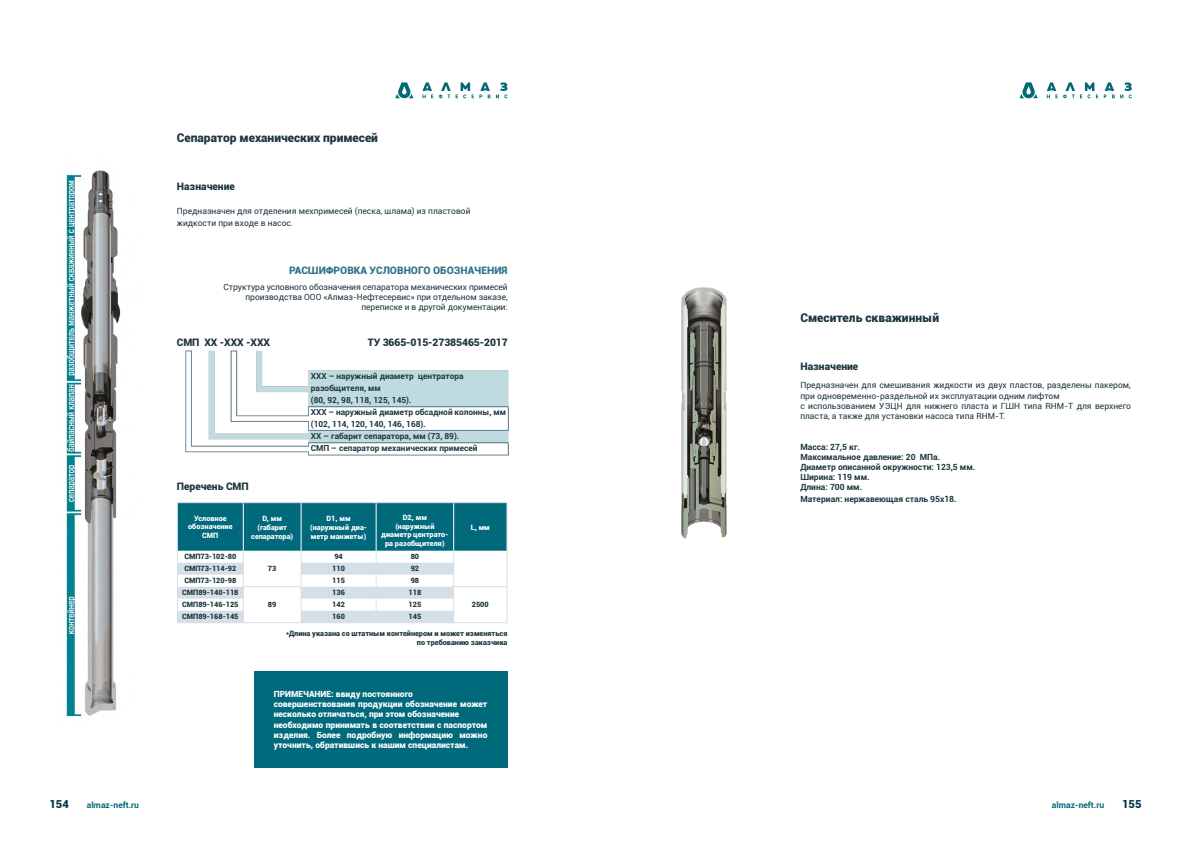
<style>
.page{position:relative;width:1191px;height:842px;background:#fff}
.page>*{position:absolute;margin:0;border:0;box-sizing:border-box;transform-origin:0 0}
.t1{font:900 12px "Roboto";color:#1d363e}
.t2{font:900 11px "Roboto";color:#003643}
.t3{font:900 10.3px "Roboto";color:#1d363e}
.t4{font:900 10.3px "Roboto";color:#307487}
.t5{font:8.5px/10.2px "Roboto";color:#1d363e}
.t6{font:900 8.5px/10.2px "Roboto";color:#fff}
.t7{font:700 8.5px/10.2px "Roboto";color:#1d363e}
.t8{font:700 8.5px "Roboto";color:#006976}
.t9{font:700 8.3px/12px "Roboto";color:#1d363e}
.t10{font:900 7.3px/8.8px "Roboto";color:#1d363e;text-align:right}
.t11{font:900 7.3px/8.8px "Roboto";color:#fff;text-align:center}
</style>
<div class="page">
<svg style="left:1019px;top:82px;width:112px;height:16px"></svg>
<img style="left:185px;top:82px;width:324px;height:686px">
<hr style="left:177px;top:502px;width:66px;height:1px;background:#d6dfe6">
<hr style="left:243px;top:502px;width:58px;height:1px;background:#d6dfe6">
<hr style="left:301px;top:502px;width:75px;height:1px;background:#d6dfe6">
<hr style="left:376px;top:502px;width:77px;height:1px;background:#d6dfe6">
<hr style="left:453px;top:502px;width:54px;height:1px;background:#d6dfe6">
<svg style="left:177px;top:503px;width:330px;height:120px"></svg>
<hr style="left:453px;top:622px;width:54px;height:1px;background:#d6dfe6">
<img style="left:66px;top:170px;width:55px;height:547px">
<div style="left:254px;top:671px;width:253px;height:96px;background:#01697c"></div>
<img style="left:681px;top:287px;width:46px;height:251px">
<h1 class="t1" style="left:177px;top:129px;width:203px">Сепаратор механических примесей</h1>
<p class="t3" style="left:177px;top:179px;width:59px">Назначение</p>
<p class="t5" style="left:177px;top:205px;width:295px;line-height:12px">Предназначен для отделения мехпримесей (песка, шлама) из пластовой жидкости при входе в насос.</p>
<p class="t4" style="left:289px;top:263px;width:220px">РАСШИФРОВКА УСЛОВНОГО ОБОЗНАЧЕНИЯ</p>
<p class="t5" style="left:223px;top:281px;width:286px;text-align:right">Структура условного обозначения сепаратора механических примесей производства ООО «Алмаз-Нефтесервис» при отдельном заказе, переписке и в другой документации:</p>
<p class="t3" style="left:177px;top:335px;width:95px">СМП ХХ -ХХХ -ХХХ</p>
<p class="t3" style="left:368px;top:335px;width:141px">ТУ 3665-015-27385465-2017</p>
<p class="t3" style="left:177px;top:479px;width:73px">Перечень СМП</p>
<p class="t9" style="left:311px;top:370px;width:197px">ХХХ – наружный диаметр центратора разобщителя, мм<br>(80, 92, 98, 118, 125, 145).<br>ХХХ – наружный диаметр обсадной колонны, мм (102, 114, 120, 140, 146, 168).<br>ХХ – габарит сепаратора, мм (73, 89).<br>СМП – сепаратор механических примесей</p>
<p class="t11" style="left:188px;top:513px;width:46px">Условное обозначение<br>СМП</p>
<p class="t11" style="left:251px;top:514px;width:43px">D, мм (габарит сепаратора)</p>
<p class="t11" style="left:310px;top:514px;width:58px">D1, мм (наружный диа&shy;метр манжеты)</p>
<p class="t11" style="left:381px;top:513px;width:69px">D2, мм<br>(наружный диаметр центрато&shy;ра разобщителя)</p>
<p class="t11" style="left:471px;top:523px;width:21px">L, мм</p>
<p class="t10" style="left:184px;top:552px;width:53px">СМП73-102-80</p>
<p class="t10" style="left:268px;top:564px;width:10px">73</p>
<p class="t10" style="left:334px;top:552px;width:10px">94</p>
<p class="t10" style="left:411px;top:552px;width:10px">80</p>
<p class="t10" style="left:184px;top:564px;width:53px">СМП73-114-92</p>
<p class="t10" style="left:332px;top:564px;width:14px">110</p>
<p class="t10" style="left:411px;top:564px;width:10px">92</p>
<p class="t10" style="left:184px;top:576px;width:53px">СМП73-120-98</p>
<p class="t10" style="left:332px;top:576px;width:14px">115</p>
<p class="t10" style="left:411px;top:576px;width:10px">98</p>
<p class="t10" style="left:182px;top:588px;width:58px">СМП89-140-118</p>
<p class="t10" style="left:268px;top:600px;width:10px">89</p>
<p class="t10" style="left:332px;top:588px;width:14px">136</p>
<p class="t10" style="left:408px;top:588px;width:14px">118</p>
<p class="t10" style="left:182px;top:600px;width:58px">СМП89-146-125</p>
<p class="t10" style="left:332px;top:600px;width:14px">142</p>
<p class="t10" style="left:408px;top:600px;width:14px">125</p>
<p class="t10" style="left:472px;top:600px;width:18px">2500</p>
<p class="t10" style="left:182px;top:612px;width:58px">СМП89-168-145</p>
<p class="t10" style="left:332px;top:612px;width:14px">160</p>
<p class="t10" style="left:408px;top:612px;width:14px">145</p>
<p class="t10" style="left:286px;top:629px;width:223px">*Длина указана со штатным контейнером и может изменяться по требованию заказчика</p>
<p class="t6" style="left:274px;top:688px;width:215px">ПРИМЕЧАНИЕ: ввиду постоянного совершенствования продукции обозначение может несколько отличаться, при этом обозначение необходимо принимать в соответствии с паспортом изделия. Более подробную информацию можно уточнить, обратившись к нашим специалистам.</p>
<h1 class="t1" style="left:800px;top:309px;width:140px">Смеситель скважинный</h1>
<p class="t3" style="left:800px;top:359px;width:59px">Назначение</p>
<p class="t5" style="left:800px;top:380px;width:332px">Предназначен для смешивания жидкости из двух пластов, разделены пакером, при одновременно-раздельной их эксплуатации одним лифтом<br>с использованием УЭЦН для нижнего пласта и ГШН типа RHM-T для верхнего пласта, а также для установки насоса типа RHM-T.</p>
<p class="t7" style="left:800px;top:441px;width:176px">Масса: 27,5 кг.<br>Максимальное давление: 20 МПа.<br>Диаметр описанной окружности: 123,5 мм.<br>Ширина: 119 мм.<br>Длина: 700 мм.</p>
<p class="t7" style="left:800px;top:494px;width:158px">Материал: нержавеющая сталь 95х18.</p>
<p class="t2" style="left:50px;top:797px;width:21px">154</p>
<p class="t8" style="left:87px;top:799px;width:54px">almaz-neft.ru</p>
<p class="t8" style="left:1052px;top:799px;width:54px">almaz-neft.ru</p>
<p class="t2" style="left:1122px;top:797px;width:21px">155</p>
</div>
